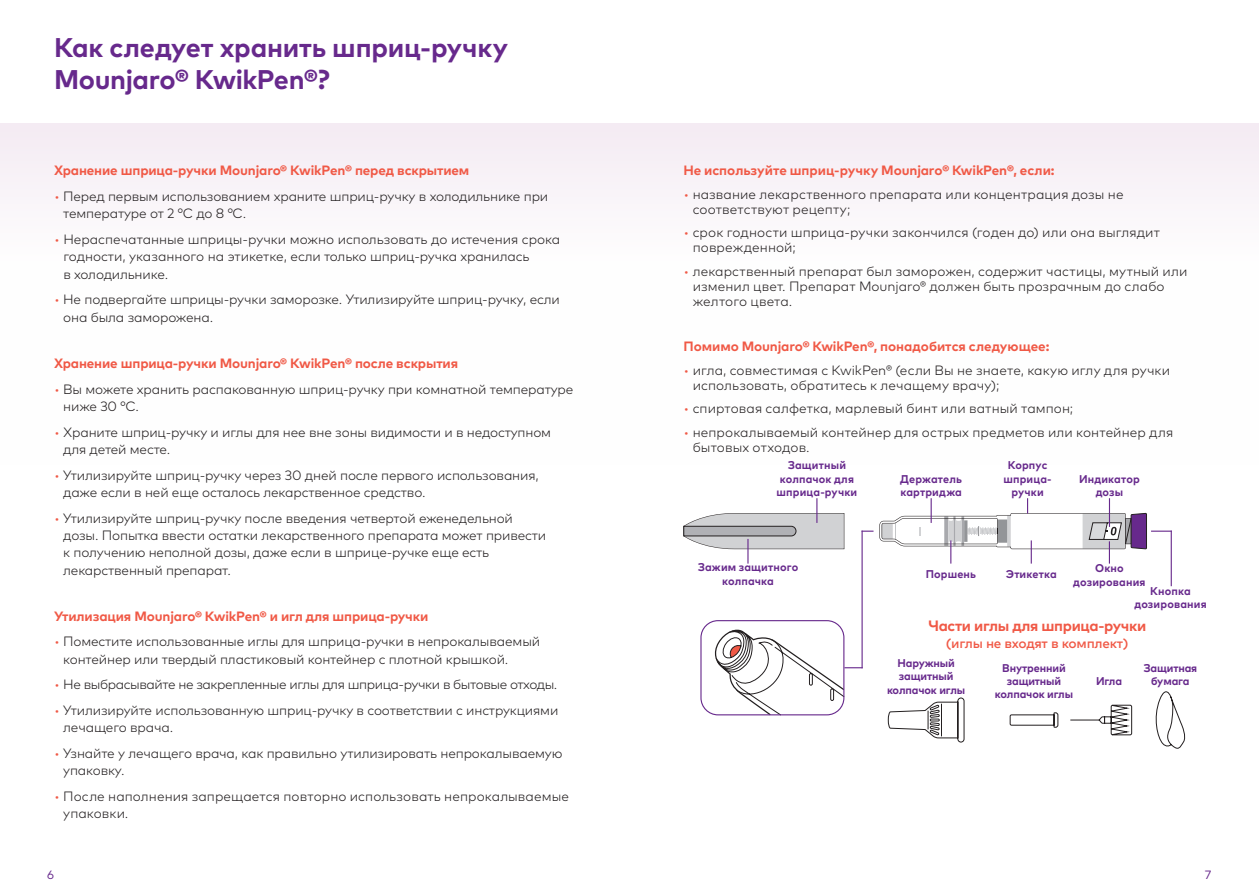
<style>
.page{position:relative;width:1259px;height:893px;background:#fff}
.page>*{position:absolute;margin:0;border:0;box-sizing:border-box;transform-origin:0 0}
.t1{font:700 27px/32.4px "Mark W1 G";letter-spacing:-.01em;color:#67298c}
.Body{font:700 15px "Mark W1 G";letter-spacing:-.02em;color:#f05946}
.t2{font:300 13.5px/17.2px "Mark W1 G";letter-spacing:-.01em;color:#231f20}
.t3{font:700 13.5px "Mark W1 G";letter-spacing:-.01em;color:#f05946}
.t4{font:300 13.5px "Mark W1 G";letter-spacing:-.03em;color:#231f20}
.Body-2{font:500 13.5px "Mark W1 G";letter-spacing:-.02em;color:#f05946}
.t5{font:12px "Mark W1 G";color:#67298c}
.Body-3{font:700 11.25px/13.5px "Mark W1 G";letter-spacing:.015em;color:#67298c;text-align:center}
.Body-4{font:700 11.25px/13.2px "Mark W1 G";letter-spacing:-.01em;color:#67298c;text-align:center}
.s1{color:#f05946}
</style>
<div class="page">
<div style="left:0;top:123px;width:1259px;height:341px;background:linear-gradient(to right,#fcfafc,#fcfafc)"></div>
<svg style="left:683px;top:498px;width:161px;height:66px"></svg>
<hr style="left:1170px;top:531px;width:1px;height:55px;background:#67298c">
<svg style="left:879px;top:498px;width:292px;height:66px"></svg>
<hr style="left:861px;top:531px;width:1px;height:137px;background:#67298c">
<svg style="left:861px;top:531px;width:12px;height:1px"></svg>
<svg style="left:712px;top:627px;width:150px;height:89px"></svg>
<div style="left:700px;top:620px;width:144px;height:95px;border:1px solid #67298c;border-radius:17px"></div>
<svg style="left:1155px;top:691px;width:31px;height:58px"></svg>
<svg style="left:1070px;top:704px;width:62px;height:31px"></svg>
<svg style="left:1009px;top:712px;width:49px;height:16px"></svg>
<svg style="left:887px;top:697px;width:77px;height:46px"></svg>
<p class="t1" style="left:54px;top:30px;width:456px">Как следует хранить шприц-ручку<br>Mounjaro® KwikPen®?</p>
<p class="t3" style="left:54px;top:160px;width:417px">Хранение шприца-ручки Mounjaro® KwikPen® перед вскрытием</p>
<p class="t2" style="left:63px;top:187px;width:486px;text-indent:-9px"><span class="s1">•</span> Перед первым использованием храните шприц-ручку в холодильнике при температуре от 2 °C до 8 °C.</p>
<p class="t2" style="left:63px;top:230px;width:498px;text-indent:-9px"><span class="s1">•</span> Нераспечатанные шприцы-ручки можно использовать до истечения срока годности, указанного на этикетке, если только шприц-ручка хранилась<br>в холодильнике.</p>
<p class="t2" style="left:63px;top:290px;width:498px;line-height:18px;text-indent:-9px"><span class="s1">•</span> Не подвергайте шприцы-ручки заморозке. Утилизируйте шприц-ручку, если она была заморожена.</p>
<p class="t3" style="left:54px;top:353px;width:405px">Хранение шприца-ручки Mounjaro® KwikPen® после вскрытия</p>
<p class="t2" style="left:63px;top:379px;width:512px;text-indent:-9px"><span class="s1">•</span> Вы можете хранить распакованную шприц-ручку при комнатной температуре ниже 30 °C.</p>
<p class="t2" style="left:63px;top:422px;width:489px;text-indent:-9px"><span class="s1">•</span> Храните шприц-ручку и иглы для нее вне зоны видимости и в недоступном для детей месте.</p>
<p class="t2" style="left:63px;top:465px;width:477px;text-indent:-9px"><span class="s1">•</span> Утилизируйте шприц-ручку через 30 дней после первого использования, даже если в ней еще осталось лекарственное средство.</p>
<p class="t2" style="left:63px;top:508px;width:484px;text-indent:-9px"><span class="s1">•</span> Утилизируйте шприц-ручку после введения четвертой еженедельной дозы. Попытка ввести остатки лекарственного препарата может привести к получению неполной дозы, даже если в шприце-ручке еще есть лекарственный препарат.</p>
<p class="t3" style="left:54px;top:605px;width:376px">Утилизация Mounjaro® KwikPen® и игл для шприца-ручки</p>
<p class="t2" style="left:63px;top:632px;width:478px;text-indent:-9px"><span class="s1">•</span> Поместите использованные иглы для шприца-ручки в непрокалываемый контейнер или твердый пластиковый контейнер с плотной крышкой.</p>
<p class="t4" style="left:54px;top:674px;width:505px"><span class="s1">•</span> Не выбрасывайте не закрепленные иглы для шприца-ручки в бытовые отходы.</p>
<p class="t2" style="left:63px;top:701px;width:496px;text-indent:-9px"><span class="s1">•</span> Утилизируйте использованную шприц-ручку в соответствии с инструкциями лечащего врача.</p>
<p class="t2" style="left:63px;top:744px;width:501px;text-indent:-9px"><span class="s1">•</span> Узнайте у лечащего врача, как правильно утилизировать непрокалываемую упаковку.</p>
<p class="t2" style="left:63px;top:787px;width:507px;text-indent:-9px"><span class="s1">•</span> После наполнения запрещается повторно использовать непрокалываемые упаковки.</p>
<p class="t3" style="left:683px;top:160px;width:373px">Не используйте шприц-ручку Mounjaro® KwikPen®, если:</p>
<p class="t2" style="left:692px;top:186px;width:432px;line-height:15px;text-indent:-9px"><span class="s1">•</span> название лекарственного препарата или концентрация дозы не соответствуют рецепту;</p>
<p class="t2" style="left:692px;top:224px;width:469px;line-height:15px;text-indent:-9px"><span class="s1">•</span> срок годности шприца-ручки закончился (годен до) или она выглядит поврежденной;</p>
<p class="t2" style="left:692px;top:263px;width:496px;line-height:15px;text-indent:-9px"><span class="s1">•</span> лекарственный препарат был заморожен, содержит частицы, мутный или изменил цвет. Препарат Mounjaro® должен быть прозрачным до слабо желтого цвета.</p>
<p class="t3" style="left:683px;top:336px;width:367px">Помимо Mounjaro® KwikPen®, понадобится следующее:</p>
<p class="t2" style="left:692px;top:362px;width:479px;line-height:15px;text-indent:-9px"><span class="s1">•</span> игла, совместимая с KwikPen® (если Вы не знаете, какую иглу для ручки использовать, обратитесь к лечащему врачу);</p>
<p class="t2" style="left:683px;top:399px;width:391px"><span class="s1">•</span> спиртовая салфетка, марлевый бинт или ватный тампон;</p>
<p class="t2" style="left:692px;top:424px;width:482px;line-height:15px;text-indent:-9px"><span class="s1">•</span> непрокалываемый контейнер для острых предметов или контейнер для бытовых отходов.</p>
<p class="Body-3" style="left:776px;top:458px;width:82px">Защитный колпачок для шприца-ручки</p>
<p class="Body-3" style="left:697px;top:560px;width:102px">Зажим защитного колпачка</p>
<p class="Body-3" style="left:1003px;top:458px;width:50px">Корпус шприца&shy;ручки</p>
<p class="Body-3" style="left:900px;top:471px;width:63px;text-align:left">Держатель картриджа</p>
<p class="Body-3" style="left:1079px;top:472px;width:62px">Индикатор дозы</p>
<p class="Body-3" style="left:925px;top:567px;width:52px">Поршень</p>
<p class="Body-3" style="left:1005px;top:567px;width:52px">Этикетка</p>
<p class="Body-3" style="left:1073px;top:561px;width:74px">Окно дозирования</p>
<p class="Body-3" style="left:1134px;top:584px;width:74px">Кнопка дозирования</p>
<p class="Body" style="left:928px;top:614px;width:220px">Части иглы для шприца-ручки</p>
<p class="Body-2" style="left:945px;top:633px;width:184px">(иглы не входят в комплект)</p>
<p class="Body-4" style="left:887px;top:656px;width:80px">Наружный защитный колпачок иглы</p>
<p class="Body-4" style="left:995px;top:661px;width:80px">Внутренний защитный колпачок иглы</p>
<p class="Body-4" style="left:1143px;top:661px;width:55px">Защитная</p>
<p class="Body-3" style="left:1096px;top:674px;width:28px">Игла</p>
<p class="Body-3" style="left:1151px;top:674px;width:40px">бумага</p>
<p class="t5" style="left:47px;top:865px;width:8px">6</p>
<p class="t5" style="left:1205px;top:865px;width:8px">7</p>
</div>
